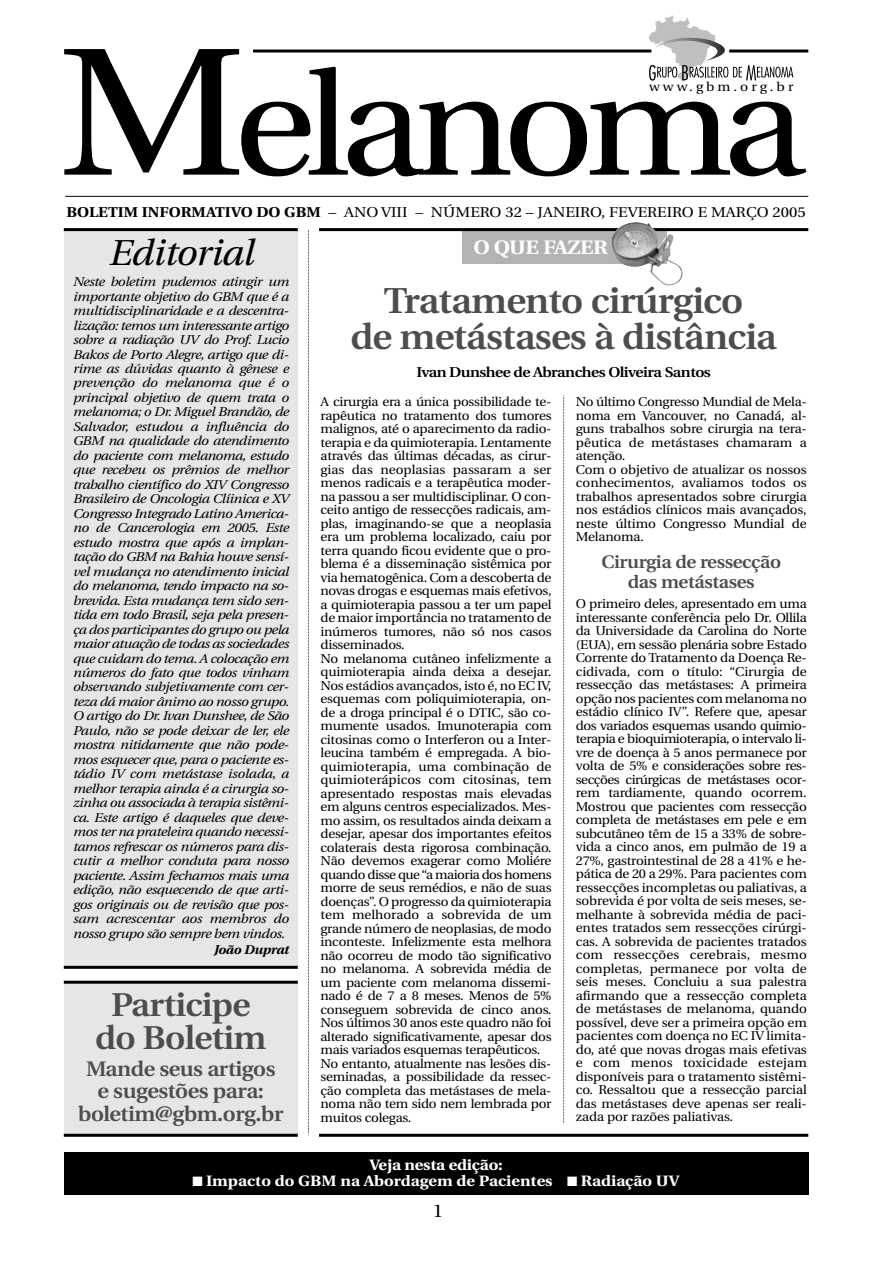
<style>
.page{position:relative;width:893px;height:1263px;background:#fff}
.page>*{position:absolute;margin:0;border:0;box-sizing:border-box;transform-origin:0 0}
.t1{font:145.5px "Utopia";letter-spacing:-.065em;color:#000;scale:1.1 1}
.t2{font:600 36px/36px "Utopia";letter-spacing:-.02em;color:#4d4d4d;text-align:center;scale:1.06 1}
.t3{font:italic 36px "Utopia";letter-spacing:-.02em;color:#000;scale:1.06 1}
.t4{font:600 33px/33px "Utopia";letter-spacing:-.02em;color:#4d4d4d;text-align:center;scale:1.06 1}
.t5{font:600 21px/22.5px "Utopia";letter-spacing:-.02em;color:#4d4d4d;text-align:center;scale:1.06 1}
.t6{font:700 19.5px "Utopia";letter-spacing:-.025em;color:#fff;scale:1.1 1}
.t7{font:600 18px/20.2px "Utopia";letter-spacing:-.02em;color:#4d4d4d;text-align:center;scale:1.06 1}
.t8{font:18px "Utopia";color:#000;scale:1.1 1}
.t9{font:700 15px "Utopia";color:#fff;scale:1.1 1}
.t10{font:14.25px "Utopia";color:#000;scale:1.1 1}
.t11{font:600 14.25px "Utopia";letter-spacing:-.035em;color:#000;scale:1.1 1}
.t12{font:12.75px/13.5px "Utopia";letter-spacing:-.02em;color:#000;scale:1.06 1}
.t13{font:italic 12.75px/14.5px "Utopia";letter-spacing:-.03em;color:#000;text-align:justify;scale:1.1 1}
.t14{font:12.75px "Utopia";letter-spacing:.21em;color:#000;scale:1.1 1}
.t15{font:italic 700 12.75px "Utopia";letter-spacing:-.01em;color:#000;scale:1.06 1}
.s1{font-size:181.5px}
.s2{font-weight:700}
</style>
<div class="page">
<div style="left:463px;top:230px;width:204px;height:34px;background:#b3b3b3"></div>
<div style="left:64px;top:230px;width:234px;height:737px;background:#e6e6e6"></div>
<hr style="left:253px;top:50px;width:398px;height:3px;background:#000">
<hr style="left:729px;top:50px;width:79px;height:3px;background:#000">
<hr style="left:65px;top:196px;width:743px;height:1px;background:#000">
<svg style="left:648px;top:15px;width:145px;height:68px"></svg>
<svg style="left:308px;top:230px;width:1px;height:906px"></svg>
<svg style="left:563px;top:395px;width:1px;height:728px"></svg>
<hr style="left:319px;top:228px;width:489px;height:3px;background:#000">
<hr style="left:64px;top:228px;width:234px;height:3px;background:#000">
<hr style="left:319px;top:1134px;width:489px;height:3px;background:#000">
<div style="left:64px;top:1152px;width:744px;height:43px;background:#000"></div>
<img style="left:611px;top:222px;width:71px;height:63px">
<div style="left:64px;top:982px;width:234px;height:153px;background:#e6e6e6"></div>
<hr style="left:64px;top:981px;width:234px;height:3px;background:#000">
<hr style="left:64px;top:1134px;width:234px;height:3px;background:#000">
<hr style="left:64px;top:966px;width:234px;height:3px;background:#000">
<h1 class="t1" style="left:58px;top:67px;width:682px"><span class="s1">M</span>elanoma</h1>
<p class="t14" style="left:649px;top:82px;width:133px">www.gbm.org.br</p>
<p class="t10" style="left:66px;top:206px;width:673px"><span class="s2">BOLETIM INFORMATIVO DO GBM</span> – ANO VIII – NÚMERO 32 – JANEIRO, FEVEREIRO E MARÇO 2005</p>
<h2 class="t3" style="left:108px;top:239px;width:138px">Editorial</h2>
<h3 class="t6" style="left:473px;top:240px;width:124px">O QUE FAZER</h3>
<p class="t13" style="left:73px;top:276px;width:198px">Neste boletim pudemos atingir um importante objetivo do GBM que é a multidisciplinaridade e a descentra&shy;lização: temos um interessante artigo sobre a radiação UV do Prof. Lucio Bakos de Porto Alegre, artigo que di&shy;rime as dúvidas quanto à gênese e prevenção do melanoma que é o principal objetivo de quem trata o melanoma; o Dr. Miguel Brandão, de Salvador, estudou a influência do GBM na qualidade do atendimento do paciente com melanoma, estudo que recebeu os prêmios de melhor trabalho científico do XIV Congresso Brasileiro de Oncologia Clíinica e XV Congresso Integrado Latino America&shy;no de Cancerologia em 2005. Este estudo mostra que após a implan&shy;tação do GBM na Bahia houve sensí&shy;vel mudança no atendimento inicial do melanoma, tendo impacto na so&shy;brevida. Esta mudança tem sido sen&shy;tida em todo Brasil, seja pela presen&shy;ça dos participantes do grupo ou pela maior atuação de todas as sociedades que cuidam do tema. A colocação em números do fato que todos vinham observando subjetivamente com cer&shy;teza dá maior ânimo ao nosso grupo.<br>O artigo do Dr. Ivan Dunshee, de São Paulo, não se pode deixar de ler, ele mostra nitidamente que não pode&shy;mos esquecer que, para o paciente es&shy;tádio IV com metástase isolada, a melhor terapia ainda é a cirurgia so&shy;zinha ou associada à terapia sistêmi&shy;ca. Este artigo é daqueles que deve&shy;mos ter na prateleira quando necessi&shy;tamos refrescar os números para dis&shy;cutir a melhor conduta para nosso paciente. Assim fechamos mais uma edição, não esquecendo de que arti&shy;gos originais ou de revisão que pos&shy;sam acrescentar aos membros do nosso grupo são sempre bem vindos.</p>
<p class="t15" style="left:213px;top:945px;width:73px">João Duprat</p>
<h2 class="t2" style="left:350px;top:286px;width:404px">Tratamento cirúrgico<br>de metástases à distância</h2>
<p class="t11" style="left:416px;top:367px;width:269px">Ivan Dunshee de Abranches Oliveira Santos</p>
<p class="t12" style="left:320px;top:396px;width:219px">A cirurgia era a única possibilidade te&shy;rapêutica no tratamento dos tumores malignos, até o aparecimento da radio&shy;terapia e da quimioterapia. Lentamente através das últimas décadas, as cirur&shy;gias das neoplasias passaram a ser menos radicais e a terapêutica moder&shy;na passou a ser multidisciplinar. O con&shy;ceito antigo de ressecções radicais, am&shy;plas, imaginando-se que a neoplasia era um problema localizado, caiu por terra quando ficou evidente que o pro&shy;blema é a disseminação sistêmica por via hematogênica. Com a descoberta de novas drogas e esquemas mais efetivos, a quimioterapia passou a ter um papel de maior importância no tratamento de inúmeros tumores, não só nos casos disseminados.<br>No melanoma cutâneo infelizmente a quimioterapia ainda deixa a desejar.<br>Nos estádios avançados, isto é, no EC IV, esquemas com poliquimioterapia, on&shy;de a droga principal é o DTIC, são co&shy;mumente usados. Imunoterapia com citosinas como o Interferon ou a Inter&shy;leucina também é empregada. A bio&shy;quimioterapia, uma combinação de quimioterápicos com citosinas, tem apresentado respostas mais elevadas em alguns centros especializados. Mes&shy;mo assim, os resultados ainda deixam a desejar, apesar dos importantes efeitos colaterais desta rigorosa combinação.<br>Não devemos exagerar como Moliére quando disse que “a maioria dos homens morre de seus remédios, e não de suas doenças”. O progresso da quimioterapia tem melhorado a sobrevida de um grande número de neoplasias, de modo inconteste. Infelizmente esta melhora não ocorreu de modo tão significativo no melanoma. A sobrevida média de um paciente com melanoma dissemi&shy;nado é de 7 a 8 meses. Menos de 5% conseguem sobrevida de cinco anos.<br>Nos últimos 30 anos este quadro não foi alterado significativamente, apesar dos mais variados esquemas terapêuticos.<br>No entanto, atualmente nas lesões dis&shy;seminadas, a possibilidade da ressec&shy;ção completa das metástases de mela&shy;noma não tem sido nem lembrada por muitos colegas.</p>
<p class="t12" style="left:576px;top:396px;width:219px">No último Congresso Mundial de Mela&shy;noma em Vancouver, no Canadá, al&shy;guns trabalhos sobre cirurgia na tera&shy;pêutica de metástases chamaram a atenção.<br>Com o objetivo de atualizar os nossos conhecimentos, avaliamos todos os trabalhos apresentados sobre cirurgia nos estádios clínicos mais avançados, neste último Congresso Mundial de<br>Melanoma.</p>
<h3 class="t7" style="left:601px;top:553px;width:171px">Cirurgia de ressecção das metástases</h3>
<p class="t12" style="left:576px;top:598px;width:219px;text-align:justify">O primeiro deles, apresentado em uma interessante conferência pelo Dr. Ollila da Universidade da Carolina do Norte (EUA), em sessão plenária sobre Estado Corrente do Tratamento da Doença Re&shy;cidivada, com o título: “Cirurgia de ressecção das metástases: A primeira opção nos pacientes com melanoma no estádio clínico IV”. Refere que, apesar dos variados esquemas usando quimio&shy;terapia e bioquimioterapia, o intervalo li&shy;vre de doença à 5 anos permanece por volta de 5% e considerações sobre res&shy;secções cirúrgicas de metástases ocor&shy;rem tardiamente, quando ocorrem.<br>Mostrou que pacientes com ressecção completa de metástases em pele e em subcutâneo têm de 15 a 33% de sobre&shy;vida a cinco anos, em pulmão de 19 a 27%, gastrointestinal de 28 a 41% e he&shy;pática de 20 a 29%. Para pacientes com ressecções incompletas ou paliativas, a sobrevida é por volta de seis meses, se&shy;melhante à sobrevida média de paci&shy;entes tratados sem ressecções cirúrgi&shy;cas. A sobrevida de pacientes tratados com ressecções cerebrais, mesmo completas, permanece por volta de seis meses. Concluiu a sua palestra afirmando que a ressecção completa de metástases de melanoma, quando possível, deve ser a primeira opção em pacientes com doença no EC IV limita&shy;do, até que novas drogas mais efetivas e com menos toxicidade estejam disponíveis para o tratamento sistêmi&shy;co. Ressaltou que a ressecção parcial das metástases deve apenas ser reali&shy;zada por razões paliativas.</p>
<h3 class="t4" style="left:95px;top:991px;width:163px">Participe do Boletim</h3>
<h3 class="t5" style="left:78px;top:1059px;width:195px">Mande seus artigos e sugestões para: boletim@gbm.org.br</h3>
<p class="t9" style="left:369px;top:1159px;width:123px">Veja nesta edição:</p>
<p class="t9" style="left:192px;top:1175px;width:444px">■ Impacto do GBM na Abordagem de Pacientes ■ Radiação UV</p>
<h3 class="t8" style="left:433px;top:1203px;width:11px">1</h3>
</div>
